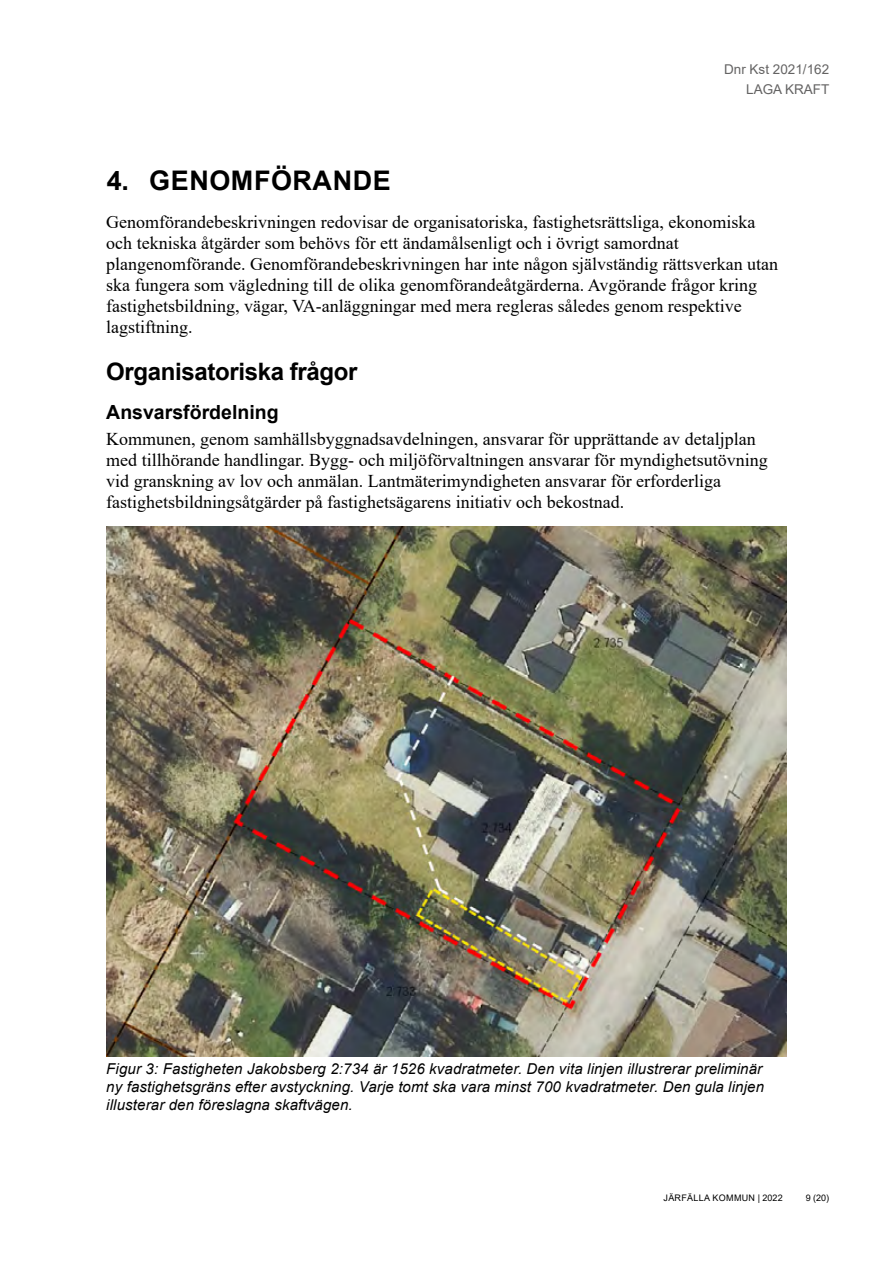
<style>
.page{position:relative;width:893px;height:1263px;background:#fff}
.page>*{position:absolute;margin:0;border:0;box-sizing:border-box;transform-origin:0 0}
.t1{font:700 27px "Arial";letter-spacing:.02em;color:#000}
.t2{font:700 24px "Arial";letter-spacing:-.015em;color:#000}
.t3{font:700 19.5px "Arial";color:#000}
.t4{font:18px/21px "Times New Roman";color:#000}
.t5{font:italic 15px/18px "Arial";letter-spacing:.01em;color:#000}
.t6{font:13.5px/20.7px "Arial";color:#646363;text-align:right}
.t7{font:9px "Arial";letter-spacing:.035em;color:#000}
</style>
<div class="page">
<img style="left:106px;top:526px;width:681px;height:530px">
<p class="t6" style="left:724px;top:58px;width:107px">Dnr Kst 2021/162<br>LAGA KRAFT</p>
<h1 class="t1" style="left:107px;top:161px;width:285px">4. GENOMFÖRANDE</h1>
<p class="t4" style="left:106px;top:211px;width:673px">Genomförandebeskrivningen redovisar de organisatoriska, fastighetsrättsliga, ekonomiska och tekniska åtgärder som behövs för ett ändamålsenligt och i övrigt samordnat plangenomförande. Genomförandebeskrivningen har inte någon självständig rättsverkan utan ska fungera som vägledning till de olika genomförandeåtgärderna. Avgörande frågor kring fastighetsbildning, vägar, VA-anläggningar med mera regleras således genom respektive lagstiftning.</p>
<h2 class="t2" style="left:106px;top:354px;width:253px">Organisatoriska frågor</h2>
<p class="t3" style="left:106px;top:399px;width:174px">Ansvarsfördelning</p>
<p class="t4" style="left:106px;top:427px;width:663px">Kommunen, genom samhällsbyggnadsavdelningen, ansvarar för upprättande av detaljplan med tillhörande handlingar. Bygg- och miljöförvaltningen ansvarar för myndighetsutövning vid granskning av lov och anmälan. Lantmäterimyndigheten ansvarar för erforderliga fastighetsbildningsåtgärder på fastighetsägarens initiativ och bekostnad.</p>
<p class="t5" style="left:106px;top:1060px;width:659px">Figur 3: Fastigheten Jakobsberg 2:734 är 1526 kvadratmeter. Den vita linjen illustrerar preliminär ny fastighetsgräns efter avstyckning. Varje tomt ska vara minst 700 kvadratmeter. Den gula linjen illusterar den föreslagna skaftvägen.</p>
<p class="t7" style="left:663px;top:1191px;width:121px">JÄRFÄLLA KOMMUN | 2022</p>
<p class="t7" style="left:806px;top:1191px;width:25px">9 (20)</p>
</div>
